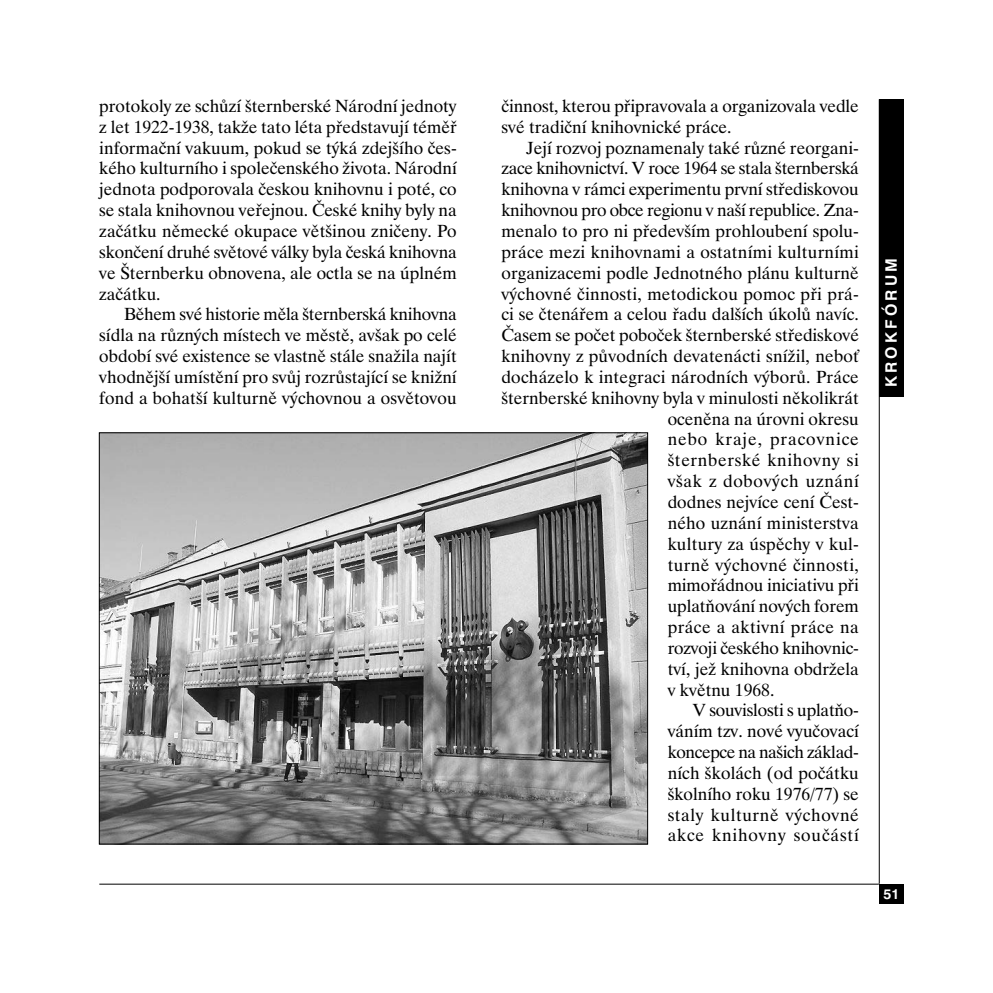
<style>
.page{position:relative;width:993px;height:993px;background:#fff}
.page>*{position:absolute;margin:0;border:0;box-sizing:border-box;transform-origin:0 0}
.t1{font:17.5px/20.8px "Dutch 801 AT";color:#000;text-align:justify}
.t2{font:17.5px "Dutch 801 AT";letter-spacing:-.02em;color:#000}
.t3{font:17.5px "Dutch 801 AT";letter-spacing:.035em;color:#000}
.t4{font:17.5px "Dutch 801 AT";letter-spacing:.05em;color:#000}
.t5{font:17.5px "Dutch 801 AT";letter-spacing:.02em;color:#000}
.t6{font:17.5px "Dutch 801 AT";letter-spacing:.025em;color:#000}
.t7{font:700 15.75px "Swiss 721 BTCE";letter-spacing:.2em;color:#fff}
.t8{font:700 14px "Swiss 721 BTCE";color:#fff}
</style>
<div class="page">
<hr style="left:99px;top:883px;width:779px;height:1px;background:#000">
<hr style="left:878px;top:99px;width:1px;height:784px;background:#000">
<div style="left:878px;top:883px;width:25px;height:20px;background:#000"></div>
<div style="left:878px;top:99px;width:25px;height:298px;background:#000"></div>
<img style="left:101px;top:434px;width:544px;height:407px">
<p class="t1" style="left:99px;top:97px;width:359px">protokoly ze schůzí šternberské Národní jednoty z let 1922-1938, takže tato léta představují téměř informační vakuum, pokud se týká zdejšího čes&shy;kého kulturního i společenského života. Národní jednota podporovala českou knihovnu i poté, co se stala knihovnou veřejnou. České knihy byly na začátku německé okupace většinou zničeny. Po skončení druhé světové války byla česká knihovna ve Šternberku obnovena, ale octla se na úplném začátku.</p>
<p class="t1" style="left:99px;top:305px;width:359px;text-indent:25px">Během své historie měla šternberská knihovna sídla na různých místech ve městě, avšak po celé období své existence se vlastně stále snažila najít vhodnější umístění pro svůj rozrůstající se knižní fond a bohatší kulturně výchovnou a osvětovou</p>
<p class="t1" style="left:501px;top:97px;width:359px">činnost, kterou připravovala a organizovala vedle své tradiční knihovnické práce.</p>
<p class="t1" style="left:526px;top:139px;width:334px">Její rozvoj poznamenaly také různé reorgani-</p>
<p class="t1" style="left:501px;top:160px;width:359px">zace knihovnictví. V roce 1964 se stala šternberská</p>
<p class="t1" style="left:501px;top:180px;width:359px">knihovna v rámci experimentu první střediskovou</p>
<p class="t2" style="left:501px;top:203px;width:359px">knihovnou pro obce regionu v naší republice. Zna-</p>
<p class="t1" style="left:501px;top:222px;width:359px">menalo to pro ni především prohloubení spolu-</p>
<p class="t1" style="left:501px;top:243px;width:359px">práce mezi knihovnami a ostatními kulturními</p>
<p class="t1" style="left:501px;top:264px;width:359px">organizacemi podle Jednotného plánu kulturně</p>
<p class="t1" style="left:501px;top:285px;width:359px">výchovné činnosti, metodickou pomoc při prá-</p>
<p class="t1" style="left:501px;top:305px;width:359px">ci se čtenářem a celou řadu dalších úkolů navíc.</p>
<p class="t1" style="left:501px;top:326px;width:359px">Časem se počet poboček šternberské střediskové</p>
<p class="t1" style="left:501px;top:347px;width:359px">knihovny z původních devatenácti snížil, neboť</p>
<p class="t1" style="left:501px;top:368px;width:359px">docházelo k integraci národních výborů. Práce</p>
<p class="t1" style="left:501px;top:389px;width:359px">šternberské knihovny byla v minulosti několikrát</p>
<p class="t1" style="left:667px;top:410px;width:193px">oceněna na úrovni okresu</p>
<p class="t4" style="left:667px;top:432px;width:193px">nebo kraje, pracovnice</p>
<p class="t3" style="left:667px;top:453px;width:193px">šternberské knihovny si</p>
<p class="t3" style="left:667px;top:474px;width:193px">však z dobových uznání</p>
<p class="t1" style="left:667px;top:493px;width:193px">dodnes nejvíce cení Čest-</p>
<p class="t1" style="left:667px;top:514px;width:193px">ného uznání ministerstva</p>
<p class="t1" style="left:667px;top:534px;width:193px">kultury za úspěchy v kul-</p>
<p class="t5" style="left:667px;top:557px;width:193px">turně výchovné činnosti,</p>
<p class="t1" style="left:667px;top:576px;width:193px">mimořádnou iniciativu při</p>
<p class="t1" style="left:667px;top:597px;width:193px">uplatňování nových forem</p>
<p class="t6" style="left:667px;top:620px;width:193px">práce a aktivní práce na</p>
<p class="t1" style="left:667px;top:639px;width:193px">rozvoji českého knihovnic-</p>
<p class="t1" style="left:667px;top:659px;width:193px">tví, jež knihovna obdržela</p>
<p class="t1" style="left:667px;top:680px;width:108px">v květnu 1968.</p>
<p class="t1" style="left:692px;top:701px;width:168px">V souvislosti s uplatňo-</p>
<p class="t1" style="left:667px;top:722px;width:193px">váním tzv. nové vyučovací</p>
<p class="t2" style="left:667px;top:745px;width:193px">koncepce na našich základ-</p>
<p class="t1" style="left:667px;top:764px;width:193px">ních školách (od počátku</p>
<p class="t1" style="left:667px;top:784px;width:193px">školního roku 1976/77) se</p>
<p class="t3" style="left:667px;top:807px;width:193px">staly kulturně výchovné</p>
<p class="t4" style="left:667px;top:828px;width:193px">akce knihovny součástí</p>
<p class="t7" style="left:885px;top:387px;width:131px;rotate:-90deg">KROKFÓRUM</p>
<p class="t8" style="left:883px;top:889px;width:17px">51</p>
</div>
